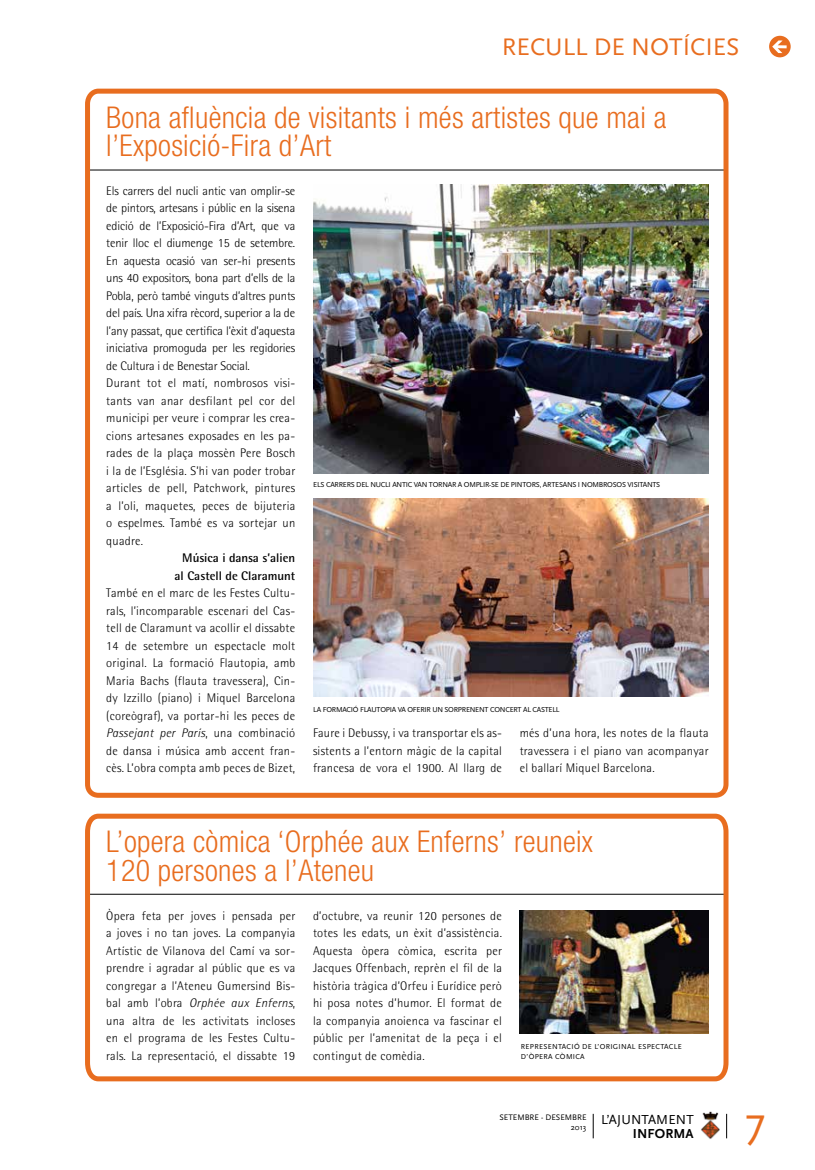
<style>
.page{position:relative;width:815px;height:1170px;background:#fff}
.page>*{position:absolute;margin:0;border:0;box-sizing:border-box;transform-origin:0 0}
.t1{font:45px "Scala Sans";color:#e86d1f}
.t2{font:300 condensed 30px/28.8px "Helvetica Neue LT";letter-spacing:.01em;color:#e86d1f}
.t3{font:25px "Scala Sans";color:#e86d1f}
.t4{font:13.62px "Scala Sans";letter-spacing:.01em;color:#000}
.t5{font:700 13.62px "Scala Sans";letter-spacing:.01em;color:#000}
.t6{font:300 12.5px/17.5px "Rotis Semi Sans";letter-spacing:.02em;color:#000;text-align:justify}
.t7{font:300 12.5px/17.5px "Rotis Semi Sans";letter-spacing:-.01em;color:#000}
.t8{font:700 12.5px/17.5px "Rotis Semi Sans";color:#000;text-align:right}
.t9{font:8.38px/10px "Scala Sans";color:#000;text-align:right}
.t10{font:7.5px "Scala Sans";letter-spacing:-.03em;color:#000}
.t11{font:7.5px/10px "Scala Sans";letter-spacing:.04em;color:#000}
.s1{font-style:italic}
</style>
<div class="page">
<div style="left:769px;top:36px;width:22px;height:21px;background:#e86d1f;border-radius:50%"></div>
<svg style="left:772px;top:40px;width:15px;height:13px"></svg>
<svg style="left:593px;top:1113px;width:1px;height:25px"></svg>
<svg style="left:726px;top:1113px;width:1px;height:25px"></svg>
<img style="left:701px;top:1111px;width:18px;height:28px">
<img style="left:85px;top:88px;width:644px;height:710px">
<svg style="left:85px;top:813px;width:644px;height:269px"></svg>
<img style="left:520px;top:909px;width:189px;height:124px">
<h3 class="t3" style="left:502px;top:33px;width:239px">RECULL DE NOTÍCIES</h3>
<h2 class="t2" style="left:106px;top:103px;width:562px">Bona afluència de visitants i més artistes que mai a l’Exposició-Fira d’Art</h2>
<p class="t7" style="left:106px;top:181px;width:191px">Els carrers del nucli antic van omplir-se de pintors, artesans i públic en la sisena edició de l’Exposició-Fira d’Art, que va tenir lloc el diumenge 15 de setembre.<br>En aquesta ocasió van ser-hi presents uns 40 expositors, bona part d’ells de la Pobla, però també vinguts d’altres punts del país. Una xifra rècord, superior a la de l’any passat, que certifica l’èxit d’aquesta iniciativa promoguda per les regidories de Cultura i de Benestar Social.<br>Durant tot el matí, nombrosos visi&shy;tants van anar desfilant pel cor del municipi per veure i comprar les crea&shy;cions artesanes exposades en les pa&shy;rades de la plaça mossèn Pere Bosch i la de l’Església. S’hi van poder trobar articles de pell, Patchwork, pintures a l’oli, maquetes, peces de bijuteria o espelmes. També es va sortejar un quadre.</p>
<p class="t8" style="left:175px;top:549px;width:122px">Música i dansa s’alien al Castell de Claramunt</p>
<p class="t6" style="left:106px;top:584px;width:191px">També en el marc de les Festes Cultu&shy;rals, l’incomparable escenari del Cas&shy;tell de Claramunt va acollir el dissabte 14 de setembre un espectacle molt original. La formació Flautopia, amb Maria Bachs (flauta travessera), Cin&shy;dy Izzillo (piano) i Miquel Barcelona (coreògraf), va portar-hi les peces de <span class="s1">Passejant per París</span>, una combinació de dansa i música amb accent fran&shy;cès. L’obra compta amb peces de Bizet,</p>
<p class="t10" style="left:313px;top:480px;width:348px">ELS CARRERS DEL NUCLI ANTIC VAN TORNAR A OMPLIR-SE DE PINTORS, ARTESANS I NOMBROSOS VISITANTS</p>
<p class="t10" style="left:313px;top:705px;width:248px">LA FORMACIÓ FLAUTOPIA VA OFERIR UN SORPRENENT CONCERT AL CASTELL</p>
<p class="t6" style="left:313px;top:724px;width:191px">Faure i Debussy, i va transportar els as&shy;sistents a l’entorn màgic de la capital francesa de vora el 1900. Al llarg de</p>
<p class="t6" style="left:520px;top:724px;width:191px">més d’una hora, les notes de la flauta travessera i el piano van acompanyar el ballarí Miquel Barcelona.</p>
<h2 class="t2" style="left:106px;top:826px;width:488px">L’opera còmica ‘Orphée aux Enferns’ reuneix<br>120 persones a l’Ateneu</h2>
<p class="t6" style="left:106px;top:906px;width:190px">Òpera feta per joves i pensada per a joves i no tan joves. La companyia Artístic de Vilanova del Camí va sor&shy;prendre i agradar al públic que es va congregar a l’Ateneu Gumersind Bis&shy;bal amb l’obra <span class="s1">Orphée aux Enferns</span>, una altra de les activitats incloses en el programa de les Festes Cultu&shy;rals. La representació, el dissabte 19</p>
<p class="t6" style="left:313px;top:906px;width:191px">d’octubre, va reunir 120 persones de totes les edats, un èxit d’assistència.<br>Aquesta òpera còmica, escrita per Jacques Offenbach, reprèn el fil de la història tràgica d’Orfeu i Eurídice però hi posa notes d’humor. El format de la companyia anoienca va fascinar el públic per l’amenitat de la peça i el contingut de comèdia.</p>
<p class="t11" style="left:521px;top:1041px;width:162px">REPRESENTACIÓ DE L’ORIGINAL ESPECTACLE<br>D’ÒPERA CÒMICA</p>
<p class="t9" style="left:499px;top:1112px;width:89px">SETEMBRE - DESEMBRE<br>2013</p>
<p class="t4" style="left:601px;top:1112px;width:94px">L’AJUNTAMENT</p>
<p class="t5" style="left:633px;top:1125px;width:62px">INFORMA</p>
<h1 class="t1" style="left:745px;top:1098px;width:22px">7</h1>
</div>
